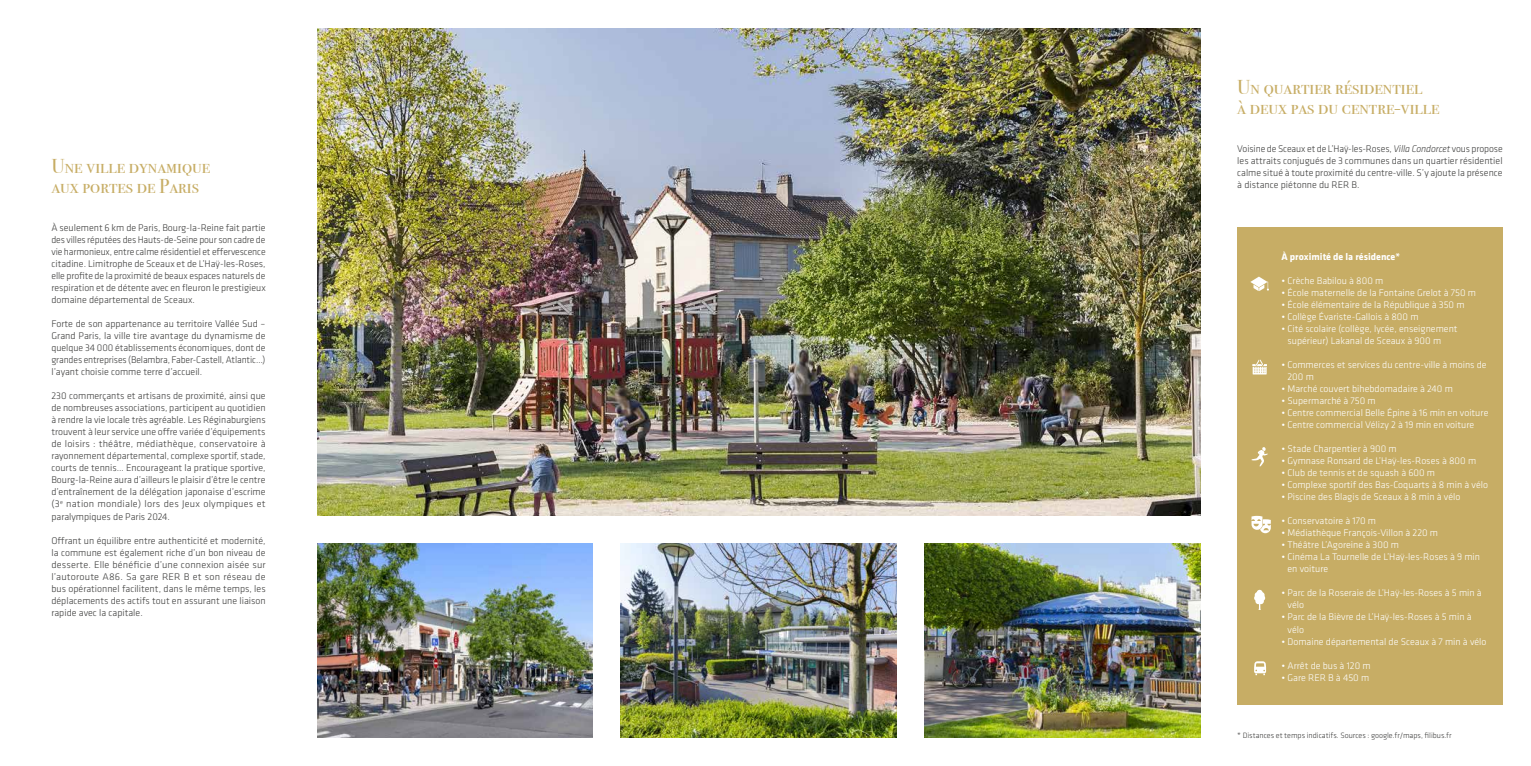
<style>
.page{position:relative;width:1531px;height:766px;background:#fff}
.page>*{position:absolute;margin:0;border:0;box-sizing:border-box;transform-origin:0 0}
.t1{font:20px/20px "Bodoni Svty Two SCITCTT";color:#c7ad65}
.t2{font:300 10px/12px "Klavika Basic";color:#3c3c3b;text-align:justify}
.t3{font:300 10px/12px "Klavika Basic";color:#fff}
.t4{font:700 10px "Klavika Basic";color:#fff}
.t5{font:300 8px "Klavika Basic";color:#3c3c3b}
.s1{font-style:italic}
</style>
<div class="page">
<div style="left:1237px;top:228px;width:265px;height:476px;background:#c7ad65"></div>
<svg style="left:1252px;top:359px;width:15px;height:15px"></svg>
<svg style="left:1250px;top:276px;width:19px;height:15px"></svg>
<svg style="left:1254px;top:589px;width:11px;height:20px"></svg>
<svg style="left:1251px;top:447px;width:17px;height:19px"></svg>
<img style="left:317px;top:543px;width:275px;height:194px">
<img style="left:925px;top:543px;width:275px;height:194px">
<img style="left:317px;top:28px;width:883px;height:487px">
<img style="left:621px;top:543px;width:275px;height:194px">
<svg style="left:1251px;top:515px;width:20px;height:18px"></svg>
<svg style="left:1254px;top:661px;width:12px;height:14px"></svg>
<h1 class="t1" style="left:51px;top:156px;width:160px">Une ville dynamique aux portes de Paris</h1>
<p class="t2" style="left:51px;top:222px;width:216px">À seulement 6 km de Paris, Bourg-la-Reine fait partie des villes réputées des Hauts-de-Seine pour son cadre de vie harmonieux, entre calme résidentiel et effervescence citadine. Limitrophe de Sceaux et de L’Haÿ-les-Roses, elle profite de la proximité de beaux espaces naturels de respiration et de détente avec en fleuron le prestigieux domaine départemental de Sceaux.</p>
<p class="t2" style="left:51px;top:318px;width:216px">Forte de son appartenance au territoire Vallée Sud – Grand Paris, la ville tire avantage du dynamisme de quelque 34 000 établissements économiques, dont de grandes entreprises (Belambra, Faber-Castell, Atlantic…) l’ayant choisie comme terre d’accueil.</p>
<p class="t2" style="left:51px;top:390px;width:216px">230 commerçants et artisans de proximité, ainsi que de nombreuses associations, participent au quotidien à rendre la vie locale très agréable. Les Réginaburgiens trouvent à leur service une offre variée d’équipements de loisirs : théâtre, médiathèque, conservatoire à rayonnement départemental, complexe sportif, stade, courts de tennis… Encourageant la pratique sportive, Bourg-la-Reine aura d’ailleurs le plaisir d’être le centre d’entraînement de la délégation japonaise d’escrime (3<sup>e</sup> nation mondiale) lors des Jeux olympiques et paralympiques de Paris 2024.</p>
<p class="t2" style="left:51px;top:534px;width:216px">Offrant un équilibre entre authenticité et modernité, la commune est également riche d’un bon niveau de desserte. Elle bénéficie d’une connexion aisée sur l’autoroute A86. Sa gare RER B et son réseau de bus opérationnel facilitent, dans le même temps, les déplacements des actifs tout en assurant une liaison rapide avec la capitale.</p>
<h1 class="t1" style="left:1237px;top:77px;width:204px">Un quartier résidentiel<br>à deux pas du centre-ville</h1>
<p class="t2" style="left:1237px;top:143px;width:267px">Voisine de Sceaux et de L’Haÿ-les-Roses, <span class="s1">Villa Condorcet</span> vous propose les attraits conjugués de 3 communes dans un quartier résidentiel calme situé à toute proximité du centre-ville. S’y ajoute la présence à distance piétonne du RER B.</p>
<p class="t4" style="left:1281px;top:249px;width:120px">À proximité de la résidence*</p>
<p class="t3" style="left:1281px;top:275px;width:103px">• Crèche Babilou à 800 m</p>
<p class="t3" style="left:1281px;top:287px;width:196px">• École maternelle de la Fontaine Grelot à 750 m</p>
<p class="t3" style="left:1281px;top:299px;width:185px">• École élémentaire de la République à 350 m</p>
<p class="t3" style="left:1281px;top:311px;width:139px">• Collège Évariste-Gallois à 800 m</p>
<p class="t3" style="left:1287px;top:323px;width:172px;text-indent:-6px">• Cité scolaire (collège, lycée, enseignement supérieur) Lakanal de Sceaux à 900 m</p>
<p class="t3" style="left:1287px;top:359px;width:201px;text-indent:-6px">• Commerces et services du centre-ville à moins de<br>200 m</p>
<p class="t3" style="left:1281px;top:383px;width:173px">• Marché couvert bihebdomadaire à 240 m</p>
<p class="t3" style="left:1281px;top:395px;width:96px">• Supermarché à 750 m</p>
<p class="t3" style="left:1281px;top:407px;width:208px">• Centre commercial Belle Épine à 16 min en voiture</p>
<p class="t3" style="left:1281px;top:419px;width:194px">• Centre commercial Vélizy 2 à 19 min en voiture</p>
<p class="t3" style="left:1281px;top:443px;width:117px">• Stade Charpentier à 900 m</p>
<p class="t3" style="left:1281px;top:455px;width:196px">• Gymnase Ronsard de L’Haÿ-les-Roses à 800 m</p>
<p class="t3" style="left:1281px;top:467px;width:155px">• Club de tennis et de squash à 600 m</p>
<p class="t3" style="left:1281px;top:479px;width:208px">• Complexe sportif des Bas-Coquarts à 8 min à vélo</p>
<p class="t3" style="left:1281px;top:491px;width:180px">• Piscine des Blagis de Sceaux à 8 min à vélo</p>
<p class="t3" style="left:1281px;top:515px;width:96px">• Conservatoire à 170 m</p>
<p class="t3" style="left:1281px;top:527px;width:158px">• Médiathèque François-Villon à 220 m</p>
<p class="t3" style="left:1281px;top:539px;width:119px">• Théâtre L’Agoreine à 300 m</p>
<p class="t3" style="left:1287px;top:551px;width:194px;text-indent:-6px">• Cinéma La Tournelle de L’Haÿ-les-Roses à 9 min en voiture</p>
<p class="t3" style="left:1287px;top:587px;width:196px;text-indent:-6px">• Parc de la Roseraie de L’Haÿ-les-Roses à 5 min à vélo</p>
<p class="t3" style="left:1287px;top:611px;width:186px;text-indent:-6px">• Parc de la Bièvre de L’Haÿ-les-Roses à 5 min à vélo</p>
<p class="t3" style="left:1281px;top:635px;width:207px">• Domaine départemental de Sceaux à 7 min à vélo</p>
<p class="t3" style="left:1281px;top:659px;width:91px">• Arrêt de bus à 120 m</p>
<p class="t3" style="left:1281px;top:671px;width:89px">• Gare RER B à 450 m</p>
<p class="t5" style="left:1237px;top:730px;width:216px">* Distances et temps indicatifs. Sources : google.fr/maps, filibus.fr</p>
</div>
